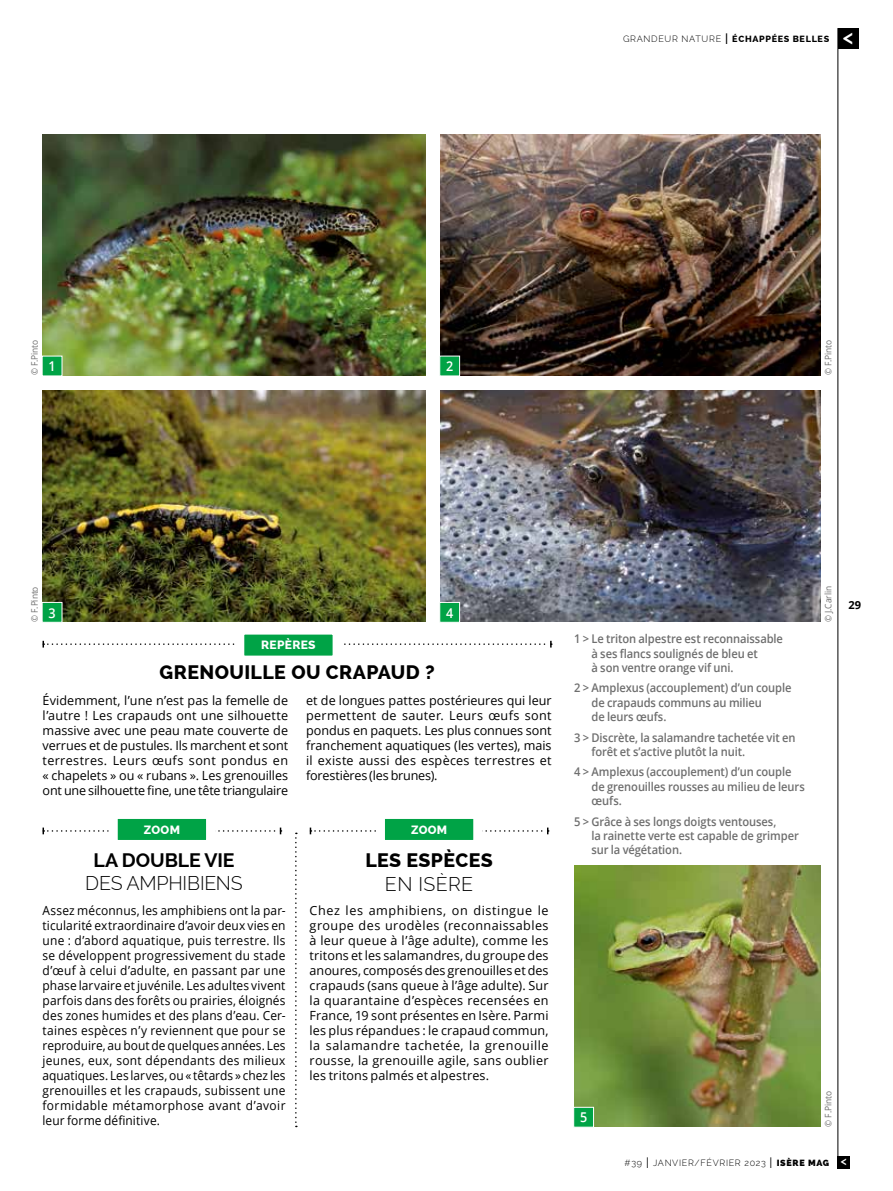
<style>
.page{position:relative;width:893px;height:1191px;background:#fff}
.page>*{position:absolute;margin:0;border:0;box-sizing:border-box;transform-origin:0 0}
.t1{font:800 19.5px "Raleway";letter-spacing:.02em;color:#000}
.t2{font:300 19.5px "Raleway";letter-spacing:-.01em;color:#000}
.t3{font:700 19.5px "Raleway";letter-spacing:-.005em;color:#000}
.t4{font:600 13.5px "Open Sans";color:#fff;scale:.93 1}
.t5{font:12.6px/15px "Open Sans";letter-spacing:.015em;color:#000;text-align:justify}
.t6{font:12.6px/15px "Open Sans";letter-spacing:.015em;color:#000;text-align:justify;scale:.95 1}
.t7{font:600 12px/14.2px "Open Sans";letter-spacing:-.01em;color:#6e6e6e;scale:.93 1}
.t8{font:800 12px "Raleway";letter-spacing:.025em;color:#fff}
.t9{font:700 11.1px "Open Sans";color:#000}
.t10{font:9px "Open Sans";letter-spacing:-.01em;color:#6e6e6e;scale:.93 1}
.t11{font:300 9px "Raleway";letter-spacing:.075em;color:#000}
.t12{font:800 9px "Raleway";letter-spacing:.075em;color:#000}
.s1{font-weight:300}
.s2{font-weight:400;font-size:15px}
.s3{font-size:15px}
.s4{font-weight:800}
</style>
<div class="page">
<hr style="left:838px;top:28px;width:1px;height:1133px;background:#000">
<div style="left:838px;top:28px;width:21px;height:21px;background:#000"></div>
<div style="left:838px;top:1155px;width:12px;height:13px;background:#000"></div>
<img style="left:574px;top:865px;width:247px;height:261px">
<svg style="left:573px;top:1106px;width:21px;height:21px"></svg>
<svg style="left:295px;top:832px;width:2px;height:295px"></svg>
<svg style="left:43px;top:641px;width:509px;height:6px"></svg>
<div style="left:240px;top:630px;width:97px;height:30px;background:#00a346"></div>
<div style="left:235px;top:625px;width:107px;height:39px;border:9px solid #fff"></div>
<svg style="left:310px;top:827px;width:239px;height:7px"></svg>
<div style="left:380px;top:814px;width:98px;height:30px;background:#00a346"></div>
<div style="left:376px;top:810px;width:106px;height:39px;border:9px solid #fff"></div>
<img style="left:43px;top:135px;width:382px;height:240px">
<img style="left:440px;top:135px;width:381px;height:240px">
<img style="left:43px;top:390px;width:382px;height:232px">
<img style="left:440px;top:390px;width:381px;height:232px">
<svg style="left:42px;top:355px;width:21px;height:21px"></svg>
<svg style="left:439px;top:355px;width:21px;height:21px"></svg>
<svg style="left:42px;top:601px;width:21px;height:22px"></svg>
<svg style="left:439px;top:601px;width:21px;height:22px"></svg>
<svg style="left:43px;top:827px;width:239px;height:7px"></svg>
<div style="left:113px;top:814px;width:98px;height:30px;background:#00a346"></div>
<div style="left:109px;top:810px;width:106px;height:39px;border:9px solid #fff"></div>
<p class="t12" style="left:623px;top:34px;width:208px"><span class="s1">GRANDEUR NATURE</span> <span class="s2">I</span> ÉCHAPPÉES BELLES</p>
<p class="t10" style="left:28px;top:375px;width:39px;rotate:-90deg">© F.Pinto</p>
<p class="t10" style="left:822px;top:375px;width:39px;rotate:-90deg">© F.Pinto</p>
<p class="t4" style="left:49px;top:357px;width:9px">1</p>
<p class="t4" style="left:446px;top:357px;width:9px">2</p>
<p class="t10" style="left:28px;top:622px;width:39px;rotate:-90deg">© F.Pinto</p>
<p class="t10" style="left:822px;top:622px;width:40px;rotate:-90deg">© J.Carlin</p>
<p class="t4" style="left:49px;top:603px;width:9px">3</p>
<p class="t4" style="left:446px;top:603px;width:9px">4</p>
<p class="t8" style="left:261px;top:638px;width:56px">REPÈRES</p>
<h1 class="t1" style="left:160px;top:661px;width:277px">GRENOUILLE OU CRAPAUD ?</h1>
<p class="t5" style="left:43px;top:693px;width:247px">Évidemment, l’une n’est pas la femelle de l’autre ! Les crapauds ont une silhouette massive avec une peau mate couverte de verrues et de pustules. Ils marchent et sont terrestres. Leurs œufs sont pondus en « chapelets » ou « rubans ». Les grenouilles ont une silhouette fine, une tête triangulaire</p>
<p class="t5" style="left:306px;top:693px;width:247px">et de longues pattes postérieures qui leur permettent de sauter. Leurs œufs sont pondus en paquets. Les plus connues sont franchement aquatiques (les vertes), mais il existe aussi des espèces terrestres et forestières (les brunes).</p>
<p class="t8" style="left:411px;top:822px;width:38px">ZOOM</p>
<p class="t8" style="left:144px;top:822px;width:38px">ZOOM</p>
<h1 class="t3" style="left:93px;top:849px;width:143px">LA DOUBLE VIE</h1>
<h1 class="t2" style="left:85px;top:871px;width:159px">DES AMPHIBIENS</h1>
<p class="t6" style="left:43px;top:903px;width:257px">Assez méconnus, les amphibiens ont la par&shy;ticularité extraordinaire d’avoir deux vies en une : d’abord aquatique, puis terrestre. Ils se développent progressivement du stade d’œuf à celui d’adulte, en passant par une phase larvaire et juvénile. Les adultes vivent parfois dans des forêts ou prairies, éloignés des zones humides et des plans d’eau. Cer&shy;taines espèces n’y reviennent que pour se reproduire, au bout de quelques années. Les jeunes, eux, sont dépendants des milieux aquatiques. Les larves, ou « têtards » chez les grenouilles et les crapauds, subissent une formidable métamorphose avant d’avoir leur forme définitive.</p>
<h1 class="t1" style="left:365px;top:849px;width:129px">LES ESPÈCES</h1>
<h1 class="t2" style="left:385px;top:872px;width:90px">EN ISÈRE</h1>
<p class="t5" style="left:310px;top:903px;width:240px">Chez les amphibiens, on distingue le groupe des urodèles (reconnaissables à leur queue à l’âge adulte), comme les tritons et les salamandres, du groupe des anoures, composés des grenouilles et des crapauds (sans queue à l’âge adulte). Sur la quarantaine d’espèces recensées en France, 19 sont présentes en Isère. Parmi les plus répandues : le crapaud commun, la salamandre tachetée, la grenouille rousse, la grenouille agile, sans oublier les tritons palmés et alpestres.</p>
<p class="t7" style="left:591px;top:631px;width:207px;text-indent:-17px">1 &gt; Le triton alpestre est reconnaissable à ses flancs soulignés de bleu et<br>à son ventre orange vif uni.</p>
<p class="t7" style="left:591px;top:680px;width:217px;text-indent:-17px">2 &gt; Amplexus (accouplement) d’un couple de crapauds communs au milieu<br>de leurs œufs.</p>
<p class="t7" style="left:591px;top:730px;width:221px;text-indent:-17px">3 &gt; Discrète, la salamandre tachetée vit en forêt et s’active plutôt la nuit.</p>
<p class="t7" style="left:591px;top:764px;width:231px;text-indent:-17px">4 &gt; Amplexus (accouplement) d’un couple de grenouilles rousses au milieu de leurs œufs.</p>
<p class="t7" style="left:591px;top:814px;width:224px;text-indent:-17px">5 &gt; Grâce à ses longs doigts ventouses,<br>la rainette verte est capable de grimper sur la végétation.</p>
<p class="t4" style="left:580px;top:1108px;width:9px">5</p>
<p class="t10" style="left:822px;top:1126px;width:39px;rotate:-90deg">© F.Pinto</p>
<p class="t11" style="left:625px;top:1157px;width:206px">#39 <span class="s3">I</span> JANVIER/FÉVRIER 2023 <span class="s3">I</span> <span class="s4">ISÈRE MAG</span></p>
<p class="t9" style="left:848px;top:597px;width:14px">29</p>
</div>
